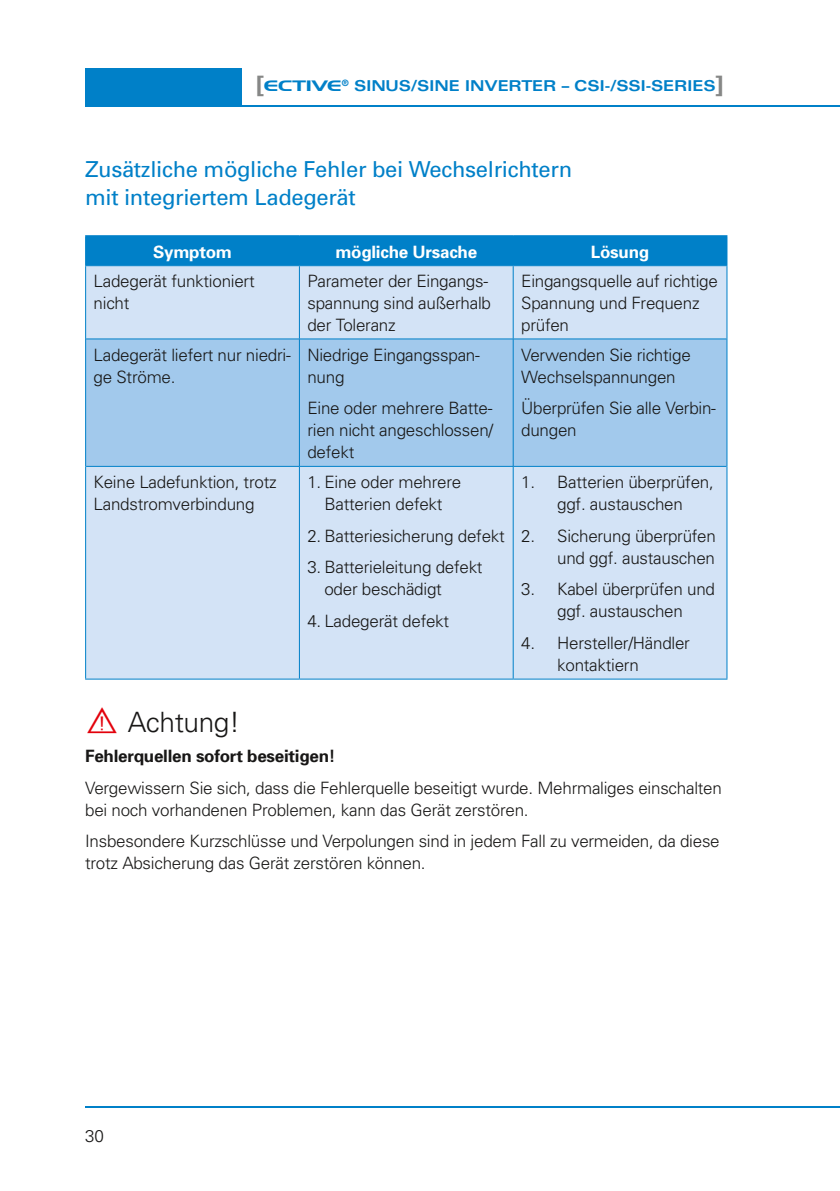
<style>
.page{position:relative;width:840px;height:1191px;background:#fff}
.page>*{position:absolute;margin:0;border:0;box-sizing:border-box;transform-origin:0 0}
.t1{font:300 28px "Univers";letter-spacing:-.015em;color:#181716}
.t2{font:22px/28px "Univers";letter-spacing:-.015em;color:#0080c8}
.t3{font:300 17px/22px "Univers";letter-spacing:-.015em;color:#181716}
.t4{font:700 17px "Univers";letter-spacing:-.015em;color:#181716}
.t5{font:700 17px "Univers";letter-spacing:-.015em;color:#fff}
.t6{font:700 expanded 15px "Univers";letter-spacing:-.015em;color:#0080c8}
.s1{font-size:23.4px;color:#868786}
.s2{font-family:"Hanzel Extended Normal";font-weight:400;font-stretch:normal}
.s3{color:#e3000b}
</style>
<div class="page">
<div style="left:85px;top:68px;width:156px;height:38px;background:#0080c8"></div>
<hr style="left:85px;top:105px;width:754px;height:1px;background:#0080c8">
<hr style="left:85px;top:1106px;width:754px;height:1px;background:#0080c8">
<div style="left:86px;top:266px;width:640px;height:412px;background:#d3e3f6"></div>
<div style="left:86px;top:339px;width:640px;height:127px;background:#a2c9ec"></div>
<hr style="left:85px;top:266px;width:1px;height:73px;background:#0080c8">
<hr style="left:726px;top:266px;width:1px;height:73px;background:#0080c8">
<hr style="left:85px;top:339px;width:1px;height:127px;background:#0080c8">
<hr style="left:726px;top:339px;width:1px;height:127px;background:#0080c8">
<hr style="left:85px;top:466px;width:1px;height:212px;background:#0080c8">
<hr style="left:726px;top:466px;width:1px;height:212px;background:#0080c8">
<hr style="left:85px;top:678px;width:214px;height:1px;background:#0080c8">
<hr style="left:299px;top:678px;width:214px;height:1px;background:#0080c8">
<hr style="left:513px;top:678px;width:214px;height:1px;background:#0080c8">
<hr style="left:299px;top:266px;width:1px;height:73px;background:#0080c8">
<hr style="left:512px;top:266px;width:1px;height:73px;background:#0080c8">
<hr style="left:86px;top:338px;width:213px;height:1px;background:#0080c8">
<hr style="left:299px;top:338px;width:214px;height:1px;background:#0080c8">
<hr style="left:299px;top:339px;width:1px;height:127px;background:#0080c8">
<hr style="left:513px;top:338px;width:213px;height:1px;background:#0080c8">
<hr style="left:512px;top:339px;width:1px;height:127px;background:#0080c8">
<hr style="left:86px;top:466px;width:213px;height:1px;background:#0080c8">
<hr style="left:299px;top:466px;width:214px;height:1px;background:#0080c8">
<hr style="left:299px;top:466px;width:1px;height:212px;background:#0080c8">
<hr style="left:513px;top:466px;width:213px;height:1px;background:#0080c8">
<hr style="left:512px;top:466px;width:1px;height:212px;background:#0080c8">
<hr style="left:85px;top:235px;width:214px;height:1px;background:#0080c8">
<hr style="left:299px;top:235px;width:214px;height:1px;background:#0080c8">
<hr style="left:513px;top:235px;width:214px;height:1px;background:#0080c8">
<div style="left:85px;top:236px;width:642px;height:29px;background:#0080c8"></div>
<hr style="left:85px;top:265px;width:214px;height:1px;background:#0080c8">
<hr style="left:299px;top:265px;width:214px;height:1px;background:#0080c8">
<hr style="left:513px;top:265px;width:214px;height:1px;background:#0080c8">
<p class="t6" style="left:255px;top:77px;width:470px"><span class="s1">[</span><span class="s2">ECTIVE</span><sup>®</sup> SINUS/SINE INVERTER – CSI-/SSI-SERIES<span class="s1">]</span></p>
<p class="t2" style="left:85px;top:154px;width:488px">Zusätzliche mögliche Fehler bei Wechselrichtern mit integriertem Ladegerät</p>
<p class="t5" style="left:153px;top:241px;width:80px">Symptom</p>
<p class="t5" style="left:335px;top:241px;width:143px">mögliche Ursache</p>
<p class="t5" style="left:590px;top:241px;width:60px">Lösung</p>
<p class="t3" style="left:94px;top:269px;width:162px">Ladegerät funktioniert nicht</p>
<p class="t3" style="left:307px;top:269px;width:185px">Parameter der Eingangs&shy;spannung sind außerhalb der Toleranz</p>
<p class="t3" style="left:521px;top:269px;width:198px">Eingangsquelle auf richtige<br>Spannung und Frequenz prüfen</p>
<p class="t3" style="left:94px;top:343px;width:198px">Ladegerät liefert nur niedri&shy;ge Ströme.</p>
<p class="t3" style="left:307px;top:343px;width:174px">Niedrige Eingangsspan&shy;nung</p>
<p class="t3" style="left:307px;top:397px;width:187px;text-align:justify">Eine oder mehrere Batte&shy;rien nicht angeschlossen/ defekt</p>
<p class="t3" style="left:521px;top:343px;width:171px">Verwenden Sie richtige<br>Wechselspannungen</p>
<p class="t3" style="left:521px;top:397px;width:196px">Überprüfen Sie alle Verbin&shy;dungen</p>
<p class="t3" style="left:94px;top:470px;width:184px">Keine Ladefunktion, trotz<br>Landstromverbindung</p>
<p class="t3" style="left:307px;top:470px;width:155px;text-align:center">1. Eine oder mehrere<br>Batterien defekt</p>
<p class="t3" style="left:307px;top:524px;width:199px">2. Batteriesicherung defekt</p>
<p class="t3" style="left:324px;top:556px;width:160px;text-indent:-17px">3. Batterieleitung defekt oder beschädigt</p>
<p class="t3" style="left:307px;top:609px;width:143px">4. Ladegerät defekt</p>
<p class="t3" style="left:521px;top:470px;width:194px;text-align:center">1. Batterien überprüfen, ggf. austauschen</p>
<p class="t3" style="left:521px;top:524px;width:196px;text-align:right">2. Sicherung überprüfen und ggf. austauschen</p>
<p class="t3" style="left:521px;top:578px;width:195px;text-align:center">3. Kabel überprüfen und ggf. austauschen</p>
<p class="t3" style="left:557px;top:631px;width:134px;text-indent:-36px">4. Hersteller/Händler kontaktiern</p>
<h1 class="t1" style="left:85px;top:705px;width:156px"><span class="s3">⚠</span> Achtung!</h1>
<p class="t4" style="left:85px;top:745px;width:252px">Fehlerquellen sofort beseitigen!</p>
<p class="t3" style="left:85px;top:776px;width:638px">Vergewissern Sie sich, dass die Fehlerquelle beseitigt wurde. Mehrmaliges einschalten bei noch vorhandenen Problemen, kann das Gerät zerstören.</p>
<p class="t3" style="left:85px;top:830px;width:635px">Insbesondere Kurzschlüsse und Verpolungen sind in jedem Fall zu vermeiden, da diese trotz Absicherung das Gerät zerstören können.</p>
<p class="t3" style="left:85px;top:1124px;width:20px">30</p>
</div>
